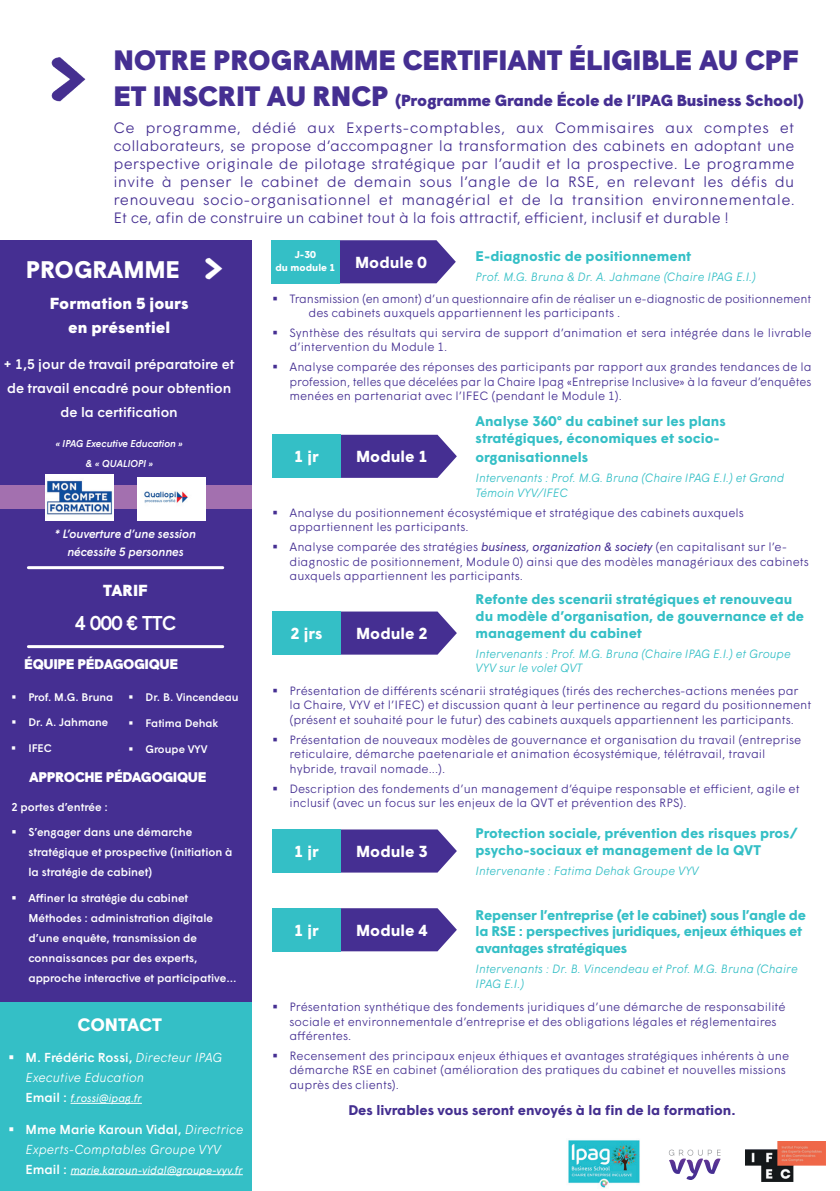
<style>
.page{position:relative;width:840px;height:1191px;background:#fff}
.page>*{position:absolute;margin:0;border:0;box-sizing:border-box;transform-origin:0 0}
.t1{font:900 28px "Wigrum";letter-spacing:-.01em;color:#452f92}
.t2{font:700 24px "Wigrum";letter-spacing:-.01em;color:#fff}
.t3{font:500 20px "Wigrum";letter-spacing:-.02em;color:#fff}
.t4{font:700 18px "Wigrum";letter-spacing:-.005em;color:#fff}
.t5{font:900 16px "Wigrum";letter-spacing:-.01em;color:#452f92}
.t6{font:700 16px "Wigrum";color:#fff}
.t7{font:900 16px/24px "Wigrum";color:#fff;text-align:center}
.t8{font:300 15px/18px "Wigrum";color:#452f92;text-align:justify}
.t9{font:700 14px/16.8px "Wigrum";color:#34bfc6}
.t10{font:700 14px/16.8px "Wigrum";letter-spacing:-.02em;color:#34bfc6}
.t11{font:500 14px/24px "Wigrum";color:#fff;text-align:center}
.t12{font:700 14px "Wigrum";color:#442f90}
.t13{font:900 14px "Wigrum";letter-spacing:-.03em;color:#fff}
.t14{font:italic 300 13px/20px "Wigrum";color:#fff}
.t15{font:300 12px/14.4px "Wigrum";color:#452f92}
.t16{font:italic 300 12px/14.4px "Wigrum";letter-spacing:-.005em;color:#34bfc6}
.t17{font:italic 500 12px/18px "Wigrum";color:#fff;text-align:center}
.t18{font:500 11.4px/20px "Wigrum";color:#fff}
.t19{font:500 11px "Wigrum";color:#fff}
.t20{font:italic 11px "Wigrum";color:#fff}
.t21{font:italic 500 10px/20px "Wigrum";color:#fff;text-align:center}
.t22{font:700 10px/13.4px "Wigrum";color:#fff}
.s1{font-size:28px}
.s2{font-weight:500;font-style:normal}
.s3{font-weight:500;font-style:normal;font-size:13px}
.s4{font-weight:400;font-style:italic}
</style>
<div class="page">
<img style="left:51px;top:57px;width:35px;height:45px">
<div style="left:0;top:240px;width:251px;height:951px;background:#452f92"></div>
<div style="left:0;top:1002px;width:251px;height:189px;background:#34bfc6"></div>
<div style="left:0;top:485px;width:251px;height:24px;background:#a370af"></div>
<img style="left:45px;top:475px;width:68px;height:45px">
<img style="left:137px;top:477px;width:69px;height:43px">
<img style="left:205px;top:258px;width:18px;height:22px">
<hr style="left:28px;top:566px;width:195px;height:3px;background:#fff">
<hr style="left:28px;top:645px;width:195px;height:3px;background:#fff">
<hr style="left:70px;top:1102px;width:72px;height:1px;background:#fff">
<hr style="left:70px;top:1174px;width:173px;height:1px;background:#fff">
<svg style="left:340px;top:435px;width:116px;height:43px;background:#53409a"></svg>
<div style="left:272px;top:435px;width:68px;height:43px;background:#34bfc6"></div>
<svg style="left:340px;top:908px;width:116px;height:43px;background:#53409b"></svg>
<div style="left:272px;top:908px;width:68px;height:43px;background:#34bfc6"></div>
<svg style="left:340px;top:829px;width:116px;height:43px;background:#54419b"></svg>
<div style="left:272px;top:829px;width:68px;height:43px;background:#34bfc6"></div>
<svg style="left:340px;top:611px;width:116px;height:43px;background:#54429b"></svg>
<div style="left:272px;top:611px;width:68px;height:43px;background:#34bfc6"></div>
<svg style="left:339px;top:240px;width:116px;height:43px;background:#53419b"></svg>
<div style="left:271px;top:240px;width:68px;height:43px;background:#34bfc6"></div>
<img style="left:568px;top:1140px;width:72px;height:48px">
<svg style="left:668px;top:1149px;width:53px;height:31px"></svg>
<img style="left:745px;top:1141px;width:80px;height:40px">
<h1 class="t1" style="left:113px;top:39px;width:686px">NOTRE PROGRAMME CERTIFIANT ÉLIGIBLE AU CPF</h1>
<h3 class="t5" style="left:113px;top:88px;width:691px"><span class="s1">ET INSCRIT AU RNCP</span> (Programme Grande École de l’IPAG Business School)</h3>
<p class="t8" style="left:113px;top:118px;width:682px">Ce programme, dédié aux Experts-comptables, aux Commisaires aux comptes et collaborateurs, se propose d’accompagner la transformation des cabinets en adoptant une perspective originale de pilotage stratégique par l’audit et la prospective. Le programme invite à penser le cabinet de demain sous l’angle de la RSE, en relevant les défis du renouveau socio-organisationnel et managérial et de la transition environnementale.<br>Et ce, afin de construire un cabinet tout à la fois attractif, efficient, inclusif et durable !</p>
<h2 class="t2" style="left:26px;top:251px;width:155px">PROGRAMME</h2>
<h3 class="t7" style="left:50px;top:291px;width:140px">Formation 5 jours en présentiel</h3>
<p class="t11" style="left:4px;top:351px;width:232px">+ 1,5 jour de travail préparatoire et de travail encadré pour obtention de la certification</p>
<p class="t21" style="left:56px;top:432px;width:128px">« IPAG Executive Education » &amp; « QUALIOPI »</p>
<p class="t22" style="left:275px;top:247px;width:153px;text-indent:19px">J-30<br>du module 1 <sup>Module</sup> <sup>0</sup></p>
<p class="t9" style="left:475px;top:246px;width:217px">E-diagnostic de positionnement</p>
<p class="t16" style="left:475px;top:268px;width:282px">Prof. M.G. Bruna &amp; Dr. A. Jahmane (Chaire IPAG E.I.)</p>
<p class="t15" style="left:308px;top:290px;width:504px;text-indent:-19px">Transmission (en amont) d’un questionnaire afin de réaliser un e-diagnostic de positionnement des cabinets auxquels appartiennent les participants .</p>
<p class="t15" style="left:289px;top:325px;width:523px">Synthèse des résultats qui servira de support d’animation et sera intégrée dans le livrable d’intervention du Module 1.</p>
<p class="t15" style="left:289px;top:359px;width:523px;text-align:justify">Analyse comparée des réponses des participants par rapport aux grandes tendances de la profession, telles que décelées par la Chaire Ipag «Entreprise Inclusive» à la faveur d’enquêtes menées en partenariat avec l’IFEC (pendant le Module 1).</p>
<p class="t9" style="left:475px;top:412px;width:251px">Analyse 360° du cabinet sur les plans stratégiques, économiques et socio-</p>
<p class="t9" style="left:475px;top:448px;width:114px">organisationnels</p>
<p class="t16" style="left:475px;top:470px;width:310px">Intervenants : Prof. M.G. Bruna (Chaire IPAG E.I.) et Grand<br>Témoin VYV/IFEC</p>
<h3 class="t6" style="left:294px;top:444px;width:26px">1 jr</h3>
<h3 class="t6" style="left:356px;top:444px;width:73px">Module 1</h3>
<p class="t17" style="left:55px;top:523px;width:143px">* L’ouverture d’une session nécessite 5 personnes</p>
<h3 class="t7" style="left:103px;top:577px;width:46px">TARIF</h3>
<h3 class="t3" style="left:75px;top:607px;width:103px">4 000 € TTC</h3>
<p class="t13" style="left:24px;top:654px;width:155px">ÉQUIPE PÉDAGOGIQUE</p>
<p class="t19" style="left:28px;top:688px;width:86px">Prof. M.G. Bruna</p>
<p class="t19" style="left:28px;top:714px;width:81px">Dr. A. Jahmane</p>
<p class="t19" style="left:28px;top:740px;width:25px">IFEC</p>
<p class="t19" style="left:145px;top:689px;width:95px">Dr. B. Vincendeau</p>
<p class="t19" style="left:145px;top:715px;width:74px">Fatima Dehak</p>
<p class="t19" style="left:145px;top:740px;width:63px">Groupe VYV</p>
<p class="t13" style="left:29px;top:766px;width:179px">APPROCHE PÉDAGOGIQUE</p>
<p class="t18" style="left:11px;top:796px;width:98px">2 portes d’entrée :</p>
<p class="t18" style="left:28px;top:821px;width:205px">S’engager dans une démarche stratégique et prospective (initiation à la stratégie de cabinet)</p>
<p class="t18" style="left:28px;top:887px;width:210px">Affiner la stratégie du cabinet Méthodes : administration digitale d’une enquête, transmission de connaissances par des experts, approche interactive et participative...</p>
<h3 class="t4" style="left:77px;top:1011px;width:86px">CONTACT</h3>
<p class="t14" style="left:26px;top:1046px;width:198px"><span class="s2">M. Frédéric Rossi,</span> Directeur IPAG<br>Executive Education</p>
<p class="t20" style="left:26px;top:1090px;width:118px"><span class="s3">Email :</span> f.rossi@ipag.fr</p>
<p class="t14" style="left:26px;top:1118px;width:219px"><span class="s2">Mme Marie Karoun Vidal,</span> Directrice<br>Experts-Comptables Groupe VYV</p>
<p class="t20" style="left:26px;top:1161px;width:219px"><span class="s3">Email :</span> marie.karoun-vidal@groupe-vyv.fr</p>
<p class="t15" style="left:289px;top:504px;width:455px">Analyse du positionnement écosystémique et stratégique des cabinets auxquels appartiennent les participants.</p>
<p class="t15" style="left:289px;top:539px;width:520px">Analyse comparée des stratégies <span class="s4">business, organization &amp; society</span> (en capitalisant sur l’e&shy;diagnostic de positionnement, Module 0) ainsi que des modèles managériaux des cabinets auxquels appartiennent les participants.</p>
<h3 class="t6" style="left:290px;top:621px;width:33px">2 jrs</h3>
<h3 class="t6" style="left:356px;top:621px;width:73px">Module 2</h3>
<p class="t9" style="left:475px;top:590px;width:330px">Refonte des scenarii stratégiques et renouveau du modèle d’organisation, de gouvernance et de management du cabinet</p>
<p class="t16" style="left:475px;top:645px;width:316px">Intervenants : Prof. M.G. Bruna (Chaire IPAG E.I.) et Groupe<br>VYV sur le volet QVT</p>
<p class="t15" style="left:289px;top:682px;width:523px">Présentation de différents scénarii stratégiques (tirés des recherches-actions menées par la Chaire, VYV et l’IFEC) et discussion quant à leur pertinence au regard du positionnement (présent et souhaité pour le futur) des cabinets auxquels appartiennent les participants.</p>
<p class="t15" style="left:289px;top:731px;width:513px">Présentation de nouveaux modèles de gouvernance et organisation du travail (entreprise reticulaire, démarche paetenariale et animation écosystémique, télétravail, travail hybride, travail nomade...).</p>
<p class="t15" style="left:289px;top:780px;width:511px">Description des fondements d’un management d’équipe responsable et efficient, agile et inclusif (avec un focus sur les enjeux de la QVT et prévention des RPS).</p>
<h3 class="t6" style="left:294px;top:839px;width:26px">1 jr</h3>
<h3 class="t6" style="left:356px;top:839px;width:73px">Module 3</h3>
<h3 class="t6" style="left:294px;top:918px;width:26px">1 jr</h3>
<h3 class="t6" style="left:356px;top:918px;width:73px">Module 4</h3>
<p class="t9" style="left:475px;top:824px;width:323px">Protection sociale, prévention des risques pros/ psycho-sociaux et management de la QVT</p>
<p class="t16" style="left:475px;top:862px;width:224px">Intervenante : Fatima Dehak Groupe VYV</p>
<p class="t10" style="left:475px;top:905px;width:331px">Repenser l’entreprise (et le cabinet) sous l’angle de la RSE : perspectives juridiques, enjeux éthiques et avantages stratégiques</p>
<p class="t16" style="left:475px;top:961px;width:323px">Intervenants : Dr. B. Vincendeau et Prof. M.G. Bruna (Chaire<br>IPAG E.I.)</p>
<p class="t15" style="left:289px;top:998px;width:497px">Présentation synthétique des fondements juridiques d’une démarche de responsabilité sociale et environnementale d’entreprise et des obligations légales et réglementaires afférentes.</p>
<p class="t15" style="left:289px;top:1047px;width:501px">Recensement des principaux enjeux éthiques et avantages stratégiques inhérents à une démarche RSE en cabinet (amélioration des pratiques du cabinet et nouvelles missions auprès des clients).</p>
<p class="t12" style="left:348px;top:1099px;width:388px">Des livrables vous seront envoyés à la fin de la formation.</p>
</div>
